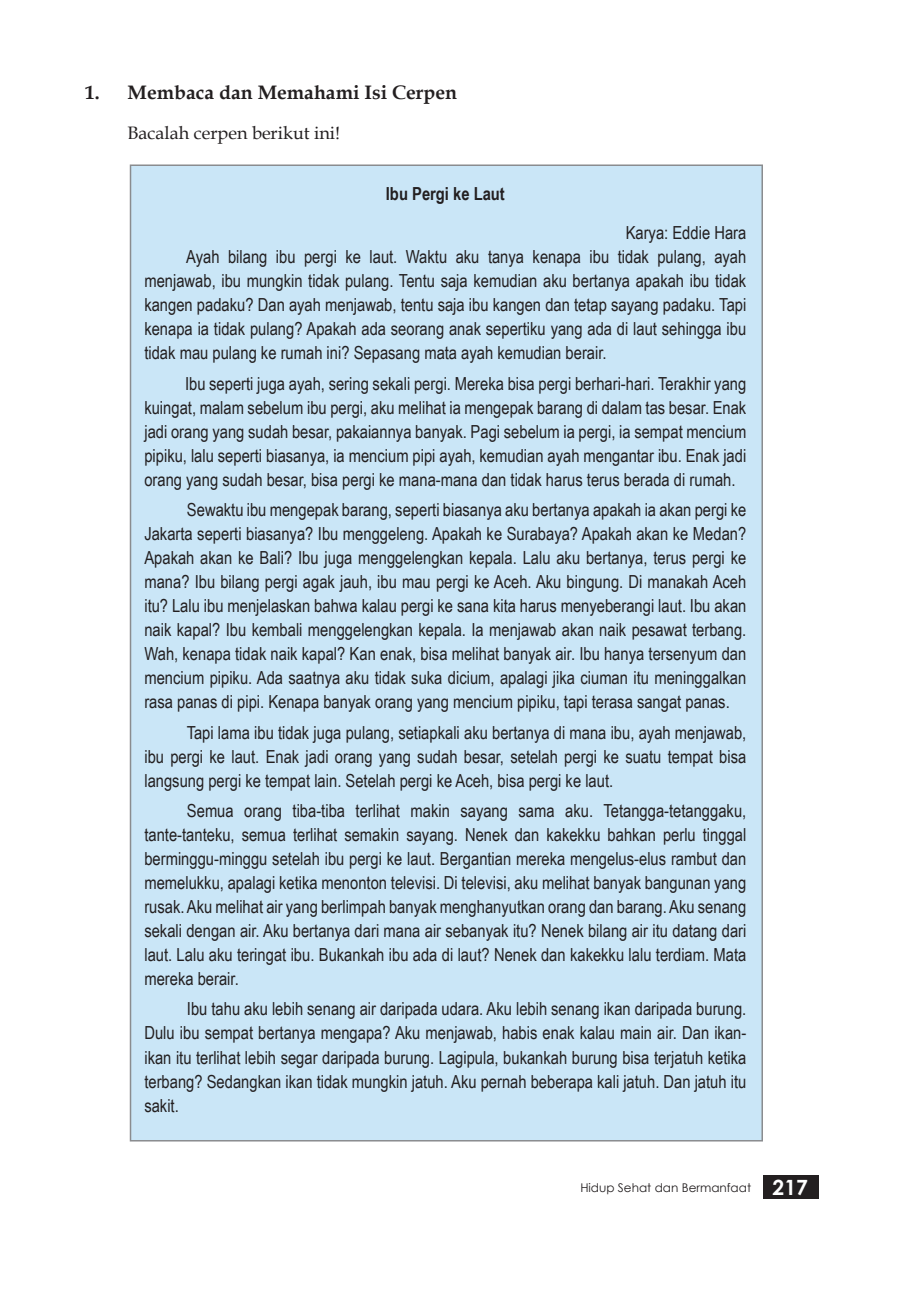
<style>
.page{position:relative;width:919px;height:1289px;background:#fff}
.page>*{position:absolute;margin:0;border:0;box-sizing:border-box;transform-origin:0 0}
.sub_bab{font:700 19.5px "Book Antiqua";color:#231f20}
.bokk{font:18px/24px "Arial Narrow";color:#231f20;text-align:justify}
.Isi{font:18px "Book Antiqua";color:#231f20}
.bokk-2{font:700 18px "Arial Narrow";color:#231f20}
.t1{font:12px "Century Gothic";color:#231f20}
.s1{font-weight:700;font-size:21px;color:#fff}
</style>
<div class="page">
<div style="left:763px;top:1175px;width:55px;height:23px;background:#231f20"></div>
<div style="left:130px;top:165px;width:632px;height:975px;background:#cae6f7"></div>
<p class="sub_bab" style="left:85px;top:79px;width:373px">1. Membaca dan Memahami Isi Cerpen</p>
<p class="Isi" style="left:128px;top:121px;width:214px">Bacalah cerpen berikut ini!</p>
<p class="bokk-2" style="left:386px;top:180px;width:120px">Ibu Pergi ke Laut</p>
<p class="bokk" style="left:625px;top:220px;width:122px">Karya: Eddie Hara</p>
<p class="bokk" style="left:144px;top:244px;width:603px;text-indent:42px">Ayah bilang ibu pergi ke laut. Waktu aku tanya kenapa ibu tidak pulang, ayah menjawab, ibu mungkin tidak pulang. Tentu saja kemudian aku bertanya apakah ibu tidak kangen padaku? Dan ayah menjawab, tentu saja ibu kangen dan tetap sayang padaku. Tapi kenapa ia tidak pulang? Apakah ada seorang anak sepertiku yang ada di laut sehingga ibu tidak mau pulang ke rumah ini? Sepasang mata ayah kemudian berair.</p>
<p class="bokk" style="left:144px;top:370px;width:603px;text-indent:41px">Ibu seperti juga ayah, sering sekali pergi. Mereka bisa pergi berhari-hari. Terakhir yang kuingat, malam sebelum ibu pergi, aku melihat ia mengepak barang di dalam tas besar. Enak jadi orang yang sudah besar, pakaiannya banyak. Pagi sebelum ia pergi, ia sempat mencium pipiku, lalu seperti biasanya, ia mencium pipi ayah, kemudian ayah mengantar ibu. Enak jadi orang yang sudah besar, bisa pergi ke mana-mana dan tidak harus terus berada di rumah.</p>
<p class="bokk" style="left:144px;top:497px;width:603px;text-indent:43px">Sewaktu ibu mengepak barang, seperti biasanya aku bertanya apakah ia akan pergi ke Jakarta seperti biasanya? Ibu menggeleng. Apakah ke Surabaya? Apakah akan ke Medan?<br>Apakah akan ke Bali? Ibu juga menggelengkan kepala. Lalu aku bertanya, terus pergi ke mana? Ibu bilang pergi agak jauh, ibu mau pergi ke Aceh. Aku bingung. Di manakah Aceh itu? Lalu ibu menjelaskan bahwa kalau pergi ke sana kita harus menyeberangi laut. Ibu akan naik kapal? Ibu kembali menggelengkan kepala. Ia menjawab akan naik pesawat terbang.<br>Wah, kenapa tidak naik kapal? Kan enak, bisa melihat banyak air. Ibu hanya tersenyum dan mencium pipiku. Ada saatnya aku tidak suka dicium, apalagi jika ciuman itu meninggalkan rasa panas di pipi. Kenapa banyak orang yang mencium pipiku, tapi terasa sangat panas.</p>
<p class="bokk" style="left:144px;top:719px;width:603px;text-indent:42px">Tapi lama ibu tidak juga pulang, setiapkali aku bertanya di mana ibu, ayah menjawab, ibu pergi ke laut. Enak jadi orang yang sudah besar, setelah pergi ke suatu tempat bisa langsung pergi ke tempat lain. Setelah pergi ke Aceh, bisa pergi ke laut.</p>
<p class="bokk" style="left:144px;top:798px;width:603px;text-indent:43px">Semua orang tiba-tiba terlihat makin sayang sama aku. Tetangga-tetanggaku, tante-tanteku, semua terlihat semakin sayang. Nenek dan kakekku bahkan perlu tinggal berminggu-minggu setelah ibu pergi ke laut. Bergantian mereka mengelus-elus rambut dan memelukku, apalagi ketika menonton televisi. Di televisi, aku melihat banyak bangunan yang rusak. Aku melihat air yang berlimpah banyak menghanyutkan orang dan barang. Aku senang sekali dengan air. Aku bertanya dari mana air sebanyak itu? Nenek bilang air itu datang dari laut. Lalu aku teringat ibu. Bukankah ibu ada di laut? Nenek dan kakekku lalu terdiam. Mata mereka berair.</p>
<p class="bokk" style="left:144px;top:996px;width:603px;text-indent:43px">Ibu tahu aku lebih senang air daripada udara. Aku lebih senang ikan daripada burung.<br>Dulu ibu sempat bertanya mengapa? Aku menjawab, habis enak kalau main air. Dan ikan&shy;ikan itu terlihat lebih segar daripada burung. Lagipula, bukankah burung bisa terjatuh ketika terbang? Sedangkan ikan tidak mungkin jatuh. Aku pernah beberapa kali jatuh. Dan jatuh itu sakit.</p>
<p class="t1" style="left:580px;top:1178px;width:229px">Hidup Sehat dan Bermanfaat <span class="s1">217</span></p>
</div>
